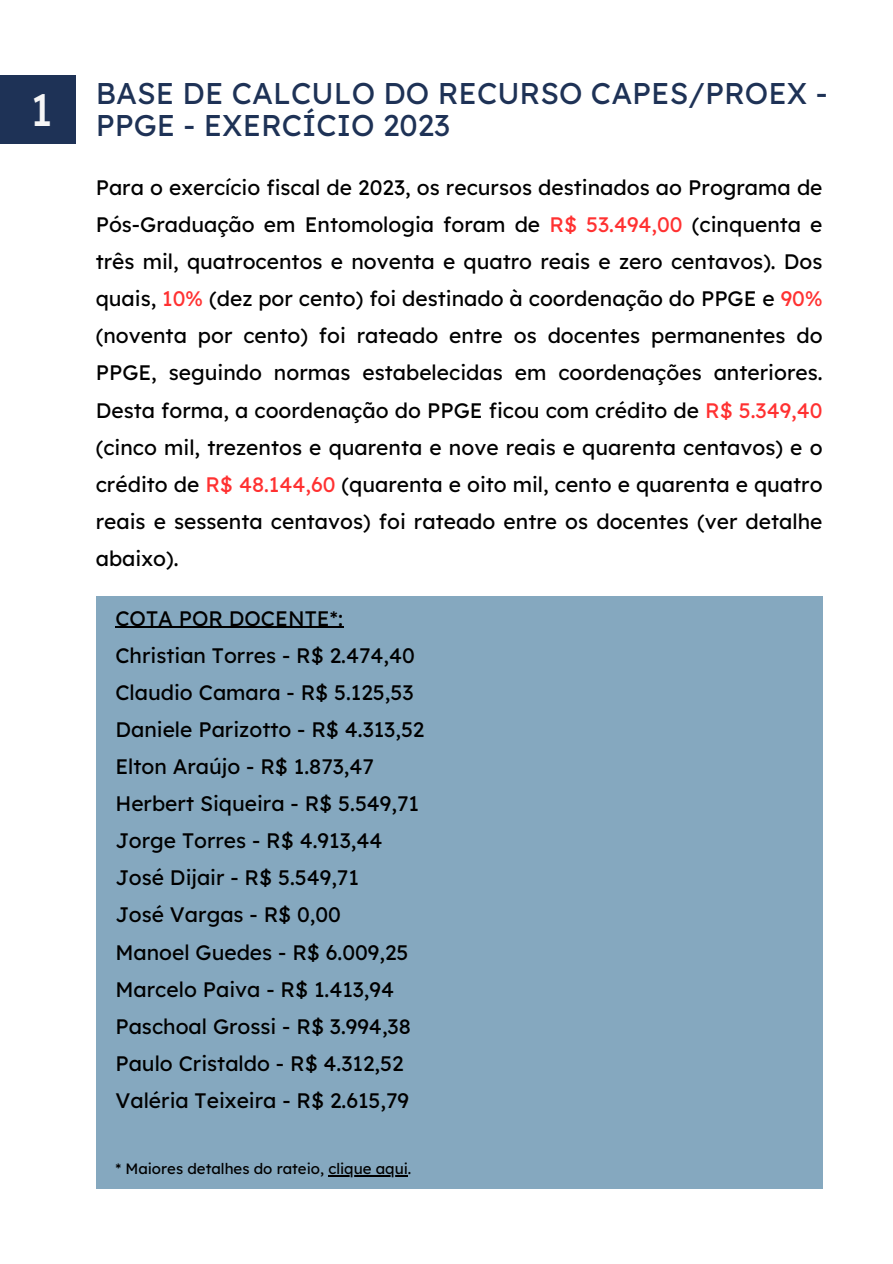
<style>
.page{position:relative;width:893px;height:1264px;background:#fff}
.page>*{position:absolute;margin:0;border:0;box-sizing:border-box;transform-origin:0 0}
.t1{font:45px "Lexend Deca";color:#f6f6f6}
.t2{font:30px "Lexend Deca";color:#1e3256}
.t3{font:21px/37px "Lexend Deca";color:#000;text-align:justify}
.t4{font:15px "Lexend Deca";color:#000}
.s1{color:#ff3131}
</style>
<div class="page">
<div style="left:0;top:75px;width:76px;height:69px;background:#1e3256"></div>
<div style="left:96px;top:596px;width:726px;height:592px;background:#85a8bf"></div>
<hr style="left:115px;top:626px;width:228px;height:2px;background:#000">
<hr style="left:328px;top:1175px;width:80px;height:1px;background:#000">
<p class="t1" style="left:30px;top:81px;width:24px">1</p>
<p class="t2" style="left:96px;top:74px;width:733px">BASE DE CALCULO DO RECURSO CAPES/PROEX -</p>
<p class="t2" style="left:96px;top:106px;width:356px">PPGE - EXERCÍCIO 2023</p>
<p class="t3" style="left:96px;top:168px;width:728px">Para o exercício fiscal de 2023, os recursos destinados ao Programa de Pós-Graduação em Entomologia foram de <span class="s1">R$ 53.494,00</span> (cinquenta e três mil, quatrocentos e noventa e quatro reais e zero centavos). Dos quais, <span class="s1">10%</span> (dez por cento) foi destinado à coordenação do PPGE e <span class="s1">90% </span>(noventa por cento) foi rateado entre os docentes permanentes do PPGE, seguindo normas estabelecidas em coordenações anteriores.<br>Desta forma, a coordenação do PPGE ficou com crédito de <span class="s1">R$ 5.349,40 </span>(cinco mil, trezentos e quarenta e nove reais e quarenta centavos) e o crédito de <span class="s1">R$ 48.144,60</span> (quarenta e oito mil, cento e quarenta e quatro reais e sessenta centavos) foi rateado entre os docentes (ver detalhe abaixo).</p>
<p class="t3" style="left:115px;top:599px;width:229px">COTA POR DOCENTE*:</p>
<p class="t3" style="left:115px;top:636px;width:301px">Christian Torres - R$ 2.474,40</p>
<p class="t3" style="left:115px;top:673px;width:299px">Claudio Camara - R$ 5.125,53</p>
<p class="t3" style="left:115px;top:710px;width:310px">Daniele Parizotto - R$ 4.313,52</p>
<p class="t3" style="left:115px;top:747px;width:260px">Elton Araújo - R$ 1.873,47</p>
<p class="t3" style="left:115px;top:784px;width:305px">Herbert Siqueira - R$ 5.549,71</p>
<p class="t3" style="left:115px;top:821px;width:268px">Jorge Torres - R$ 4.913,44</p>
<p class="t3" style="left:115px;top:859px;width:245px">José Dijair - R$ 5.549,71</p>
<p class="t3" style="left:115px;top:896px;width:227px">José Vargas - R$ 0,00</p>
<p class="t3" style="left:115px;top:933px;width:294px">Manoel Guedes - R$ 6.009,25</p>
<p class="t3" style="left:115px;top:970px;width:280px">Marcelo Paiva - R$ 1.413,94</p>
<p class="t3" style="left:115px;top:1007px;width:297px">Paschoal Grossi - R$ 3.994,38</p>
<p class="t3" style="left:115px;top:1044px;width:289px">Paulo Cristaldo - R$ 4.312,52</p>
<p class="t3" style="left:115px;top:1081px;width:295px">Valéria Teixeira - R$ 2.615,79</p>
<p class="t4" style="left:115px;top:1159px;width:297px">* Maiores detalhes do rateio, clique aqui.</p>
</div>
